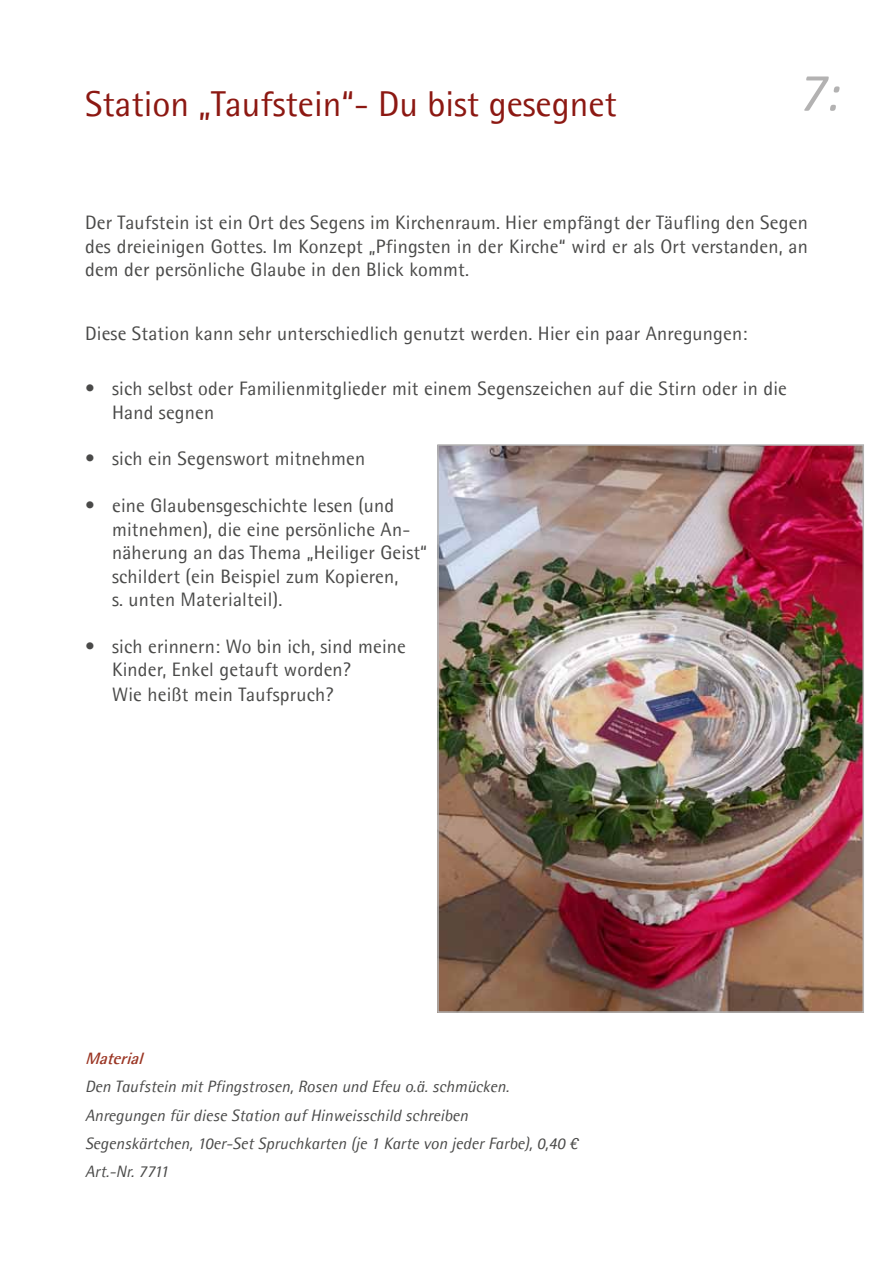
<style>
.page{position:relative;width:893px;height:1263px;background:#fff}
.page>*{position:absolute;margin:0;border:0;box-sizing:border-box;transform-origin:0 0}
.t1{font:italic 54px "Calibri";color:#b3b2b2}
.t2{font:36px "Agfa Rotis Semisans";color:#8c1812}
.t3{font:19.5px/23.4px "Agfa Rotis Semisans";letter-spacing:.01em;color:#4a4a49}
.t4{font:italic 16.5px/28.3px "Agfa Rotis Semisans";color:#4a4a49}
.t5{font:italic 700 16.5px "Agfa Rotis Semisans";color:#9b3624}
</style>
<div class="page">
<img style="left:440px;top:447px;width:421px;height:563px">
<div style="left:437px;top:444px;width:427px;height:569px;border:2px solid #b3b2b2"></div>
<h2 class="t2" style="left:85px;top:83px;width:533px">Station „Taufstein“- Du bist gesegnet</h2>
<h1 class="t1" style="left:800px;top:59px;width:43px">7:</h1>
<p class="t3" style="left:85px;top:211px;width:724px;text-align:justify">Der Taufstein ist ein Ort des Segens im Kirchenraum. Hier empfängt der Täufling den Segen des dreieinigen Gottes. Im Konzept „Pfingsten in der Kirche“ wird er als Ort verstanden, an dem der persönliche Glaube in den Blick kommt.</p>
<p class="t3" style="left:85px;top:321px;width:664px">Diese Station kann sehr unterschiedlich genutzt werden. Hier ein paar Anregungen:</p>
<p class="t3" style="left:112px;top:377px;width:676px;text-indent:-27px">• sich selbst oder Familienmitglieder mit einem Segenszeichen auf die Stirn oder in die<br>Hand segnen</p>
<p class="t3" style="left:85px;top:447px;width:282px">• sich ein Segenswort mitnehmen</p>
<p class="t3" style="left:112px;top:494px;width:317px;text-indent:-27px">• eine Glaubensgeschichte lesen (und mitnehmen), die eine persönliche An&shy;näherung an das Thema „Heiliger Geist“ schildert (ein Beispiel zum Kopieren,<br>s. unten Materialteil).</p>
<p class="t3" style="left:112px;top:634px;width:295px;text-indent:-27px">• sich erinnern: Wo bin ich, sind meine<br>Kinder, Enkel getauft worden?</p>
<p class="t3" style="left:112px;top:683px;width:223px">Wie heißt mein Taufspruch?</p>
<p class="t5" style="left:85px;top:1048px;width:65px">Material</p>
<p class="t4" style="left:85px;top:1072px;width:495px">Den Taufstein mit Pfingstrosen, Rosen und Efeu o.ä. schmücken.<br>Anregungen für diese Station auf Hinweisschild schreiben Segenskärtchen, 10er-Set Spruchkarten (je 1 Karte von jeder Farbe), 0,40 € Art.-Nr. 7711</p>
</div>
